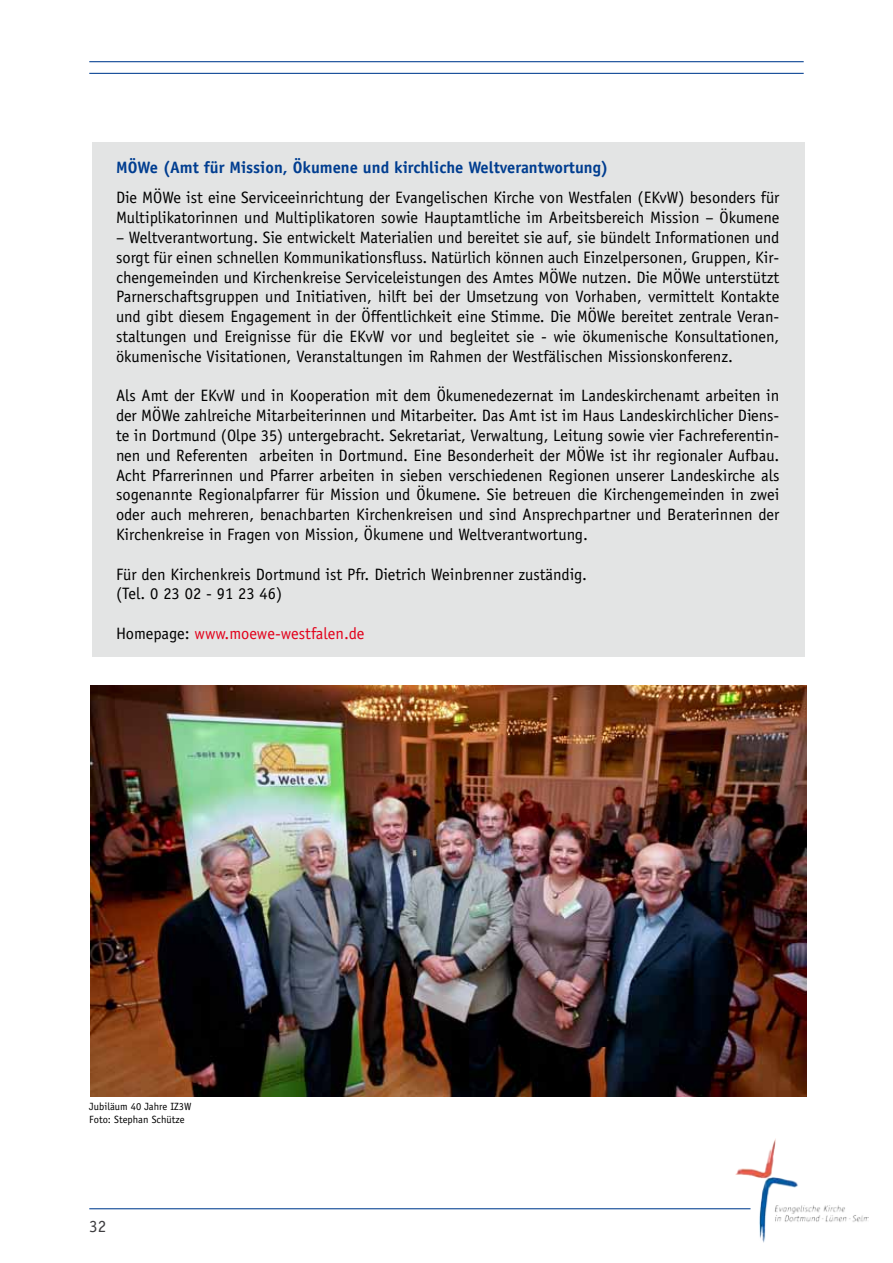
<style>
.page{position:relative;width:893px;height:1263px;background:#fff}
.page>*{position:absolute;margin:0;border:0;box-sizing:border-box;transform-origin:0 0}
.t1{font:17.1px "Officina Sans";color:#3e3d40}
.t2{font:16.5px/19.8px "Officina Sans";color:#000}
.t3{font:700 16.5px "Officina Sans";color:#003d90}
.t4{font:16.5px "Officina Sans";color:#e2001a}
.t5{font:10.5px/12.6px "Officina Sans";color:#000}
.s1{color:#000}
</style>
<div class="page">
<img style="left:735px;top:1138px;width:133px;height:104px">
<hr style="left:89px;top:1208px;width:661px;height:1px;background:#003d90">
<hr style="left:89px;top:73px;width:715px;height:1px;background:#003d90">
<hr style="left:89px;top:61px;width:715px;height:1px;background:#003d90">
<div style="left:92px;top:143px;width:712px;height:514px;background:#e3e4e4"></div>
<img style="left:91px;top:686px;width:716px;height:410px">
<svg style="left:90px;top:1084px;width:103px;height:13px"></svg>
<p class="t3" style="left:116px;top:157px;width:494px">MÖWe (Amt für Mission, Ökumene und kirchliche Weltverantwortung)</p>
<p class="t2" style="left:116px;top:188px;width:665px">Die MÖWe ist eine Serviceeinrichtung der Evangelischen Kirche von Westfalen (EKvW) besonders für<br>Multiplikatorinnen und Multiplikatoren sowie Hauptamtliche im Arbeitsbereich Mission – Ökumene</p>
<p class="t2" style="left:116px;top:228px;width:665px;text-align:justify">– Weltverantwortung. Sie entwickelt Materialien und bereitet sie auf, sie bündelt Informationen und sorgt für einen schnellen Kommunikationsfluss. Natürlich können auch Einzelpersonen, Gruppen, Kir&shy;chengemeinden und Kirchenkreise Serviceleistungen des Amtes MÖWe nutzen. Die MÖWe unterstützt Parnerschaftsgruppen und Initiativen, hilft bei der Umsetzung von Vorhaben, vermittelt Kontakte und gibt diesem Engagement in der Öffentlichkeit eine Stimme. Die MÖWe bereitet zentrale Veran&shy;staltungen und Ereignisse für die EKvW vor und begleitet sie - wie ökumenische Konsultationen, ökumenische Visitationen, Veranstaltungen im Rahmen der Westfälischen Missionskonferenz.</p>
<p class="t2" style="left:116px;top:386px;width:665px;text-align:justify">Als Amt der EKvW und in Kooperation mit dem Ökumenedezernat im Landeskirchenamt arbeiten in der MÖWe zahlreiche Mitarbeiterinnen und Mitarbeiter. Das Amt ist im Haus Landeskirchlicher Diens&shy;te in Dortmund (Olpe 35) untergebracht. Sekretariat, Verwaltung, Leitung sowie vier Fachreferentin&shy;nen und Referenten arbeiten in Dortmund. Eine Besonderheit der MÖWe ist ihr regionaler Aufbau.<br>Acht Pfarrerinnen und Pfarrer arbeiten in sieben verschiedenen Regionen unserer Landeskirche als sogenannte Regionalpfarrer für Mission und Ökumene. Sie betreuen die Kirchengemeinden in zwei oder auch mehreren, benachbarten Kirchenkreisen und sind Ansprechpartner und Beraterinnen der Kirchenkreise in Fragen von Mission, Ökumene und Weltverantwortung.</p>
<p class="t2" style="left:116px;top:564px;width:473px">Für den Kirchenkreis Dortmund ist Pfr. Dietrich Weinbrenner zuständig. (Tel. 0 23 02 - 91 23 46)</p>
<p class="t4" style="left:116px;top:624px;width:250px"><span class="s1">Homepage:</span> www.moewe-westfalen.de</p>
<p class="t5" style="left:89px;top:1100px;width:104px">Jubiläum 40 Jahre IZ3W<br>Foto: Stephan Schütze</p>
<p class="t1" style="left:89px;top:1216px;width:19px">32</p>
</div>
